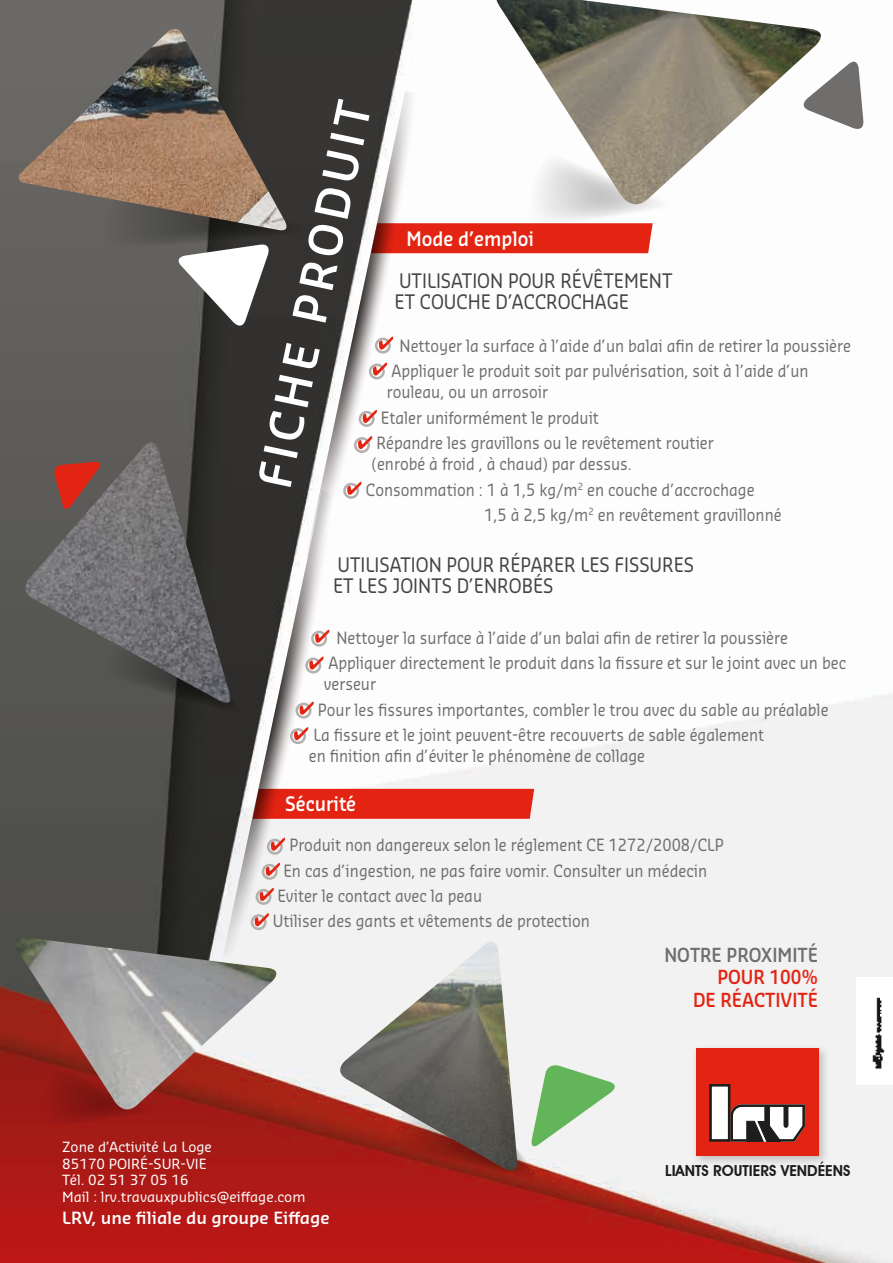
<style>
.page{position:relative;width:893px;height:1263px;background:#fff}
.page>*{position:absolute;margin:0;border:0;box-sizing:border-box;transform-origin:0 0}
.t1{font:600 45px "Sansa Pro";color:#fff}
.t2{font:19.5px/21.1px "Sansa Pro";color:#454444;scale:.9 1}
.t3{font:600 19.5px "Sansa Pro";color:#fff;scale:.9 1}
.t4{font:600 18.9px/22.5px "Sansa Pro";color:#e42413;text-align:right;scale:.9 1}
.t5{font:600 18.9px "Sansa Pro";color:#6f6e6c;scale:.9 1}
.t6{font:16.5px/25.3px "Sansa Pro";color:#6f6e6c;scale:.9 1}
.t7{font:600 16.5px "Sansa Pro";color:#fff}
.t8{font:600 15.15px "Avant Garde IT Cby BT";color:#1d1d1b}
.t9{font:13.8px/16.5px "Sansa Pro";color:#fff}
</style>
<div class="page">
<img style="left:0;top:0;width:893px;height:1263px">
<div style="left:343px;top:789px;width:191px;height:30px;background:#e42413"></div>
<img style="left:19px;top:29px;width:272px;height:203px">
<img style="left:496px;top:0;width:335px;height:213px">
<svg style="left:426px;top:150px;width:255px;height:103px"></svg>
<div style="left:691px;top:1043px;width:139px;height:124px;background:#1d1d1b;opacity:.25"></div>
<div style="left:696px;top:1048px;width:123px;height:107px;background:#e42413"></div>
<div style="left:710px;top:1085px;width:19px;height:55px;background:#fff"></div>
<div style="left:709px;top:1084px;width:21px;height:58px;border:3px solid #1d1d1b"></div>
<svg style="left:729px;top:1103px;width:76px;height:39px;background:#a19492"></svg>
<svg style="left:798px;top:57px;width:66px;height:76px"></svg>
<svg style="left:78px;top:709px;width:145px;height:9px"></svg>
<img style="left:19px;top:442px;width:215px;height:267px">
<svg style="left:52px;top:461px;width:52px;height:53px;background:#9b443b"></svg>
<svg style="left:65px;top:172px;width:241px;height:159px;background:#756d66"></svg>
<svg style="left:362px;top:1054px;width:259px;height:128px"></svg>
<img style="left:332px;top:941px;width:187px;height:236px">
<img style="left:856px;top:977px;width:37px;height:107px">
<svg style="left:306px;top:91px;width:120px;height:471px"></svg>
<svg style="left:223px;top:491px;width:120px;height:470px"></svg>
<svg style="left:20px;top:1116px;width:144px;height:17px;background:#a01a14"></svg>
<img style="left:10px;top:937px;width:275px;height:179px">
<div style="left:267px;top:839px;width:16px;height:16px;border:3px solid #b4b0ae;border-radius:50%"></div>
<svg style="left:271px;top:838px;width:14px;height:13px"></svg>
<div style="left:262px;top:864px;width:16px;height:16px;border:3px solid #b4b0ae;border-radius:50%"></div>
<svg style="left:266px;top:863px;width:14px;height:13px"></svg>
<div style="left:256px;top:889px;width:16px;height:16px;border:3px solid #b4b0ae;border-radius:50%"></div>
<svg style="left:260px;top:888px;width:14px;height:13px"></svg>
<div style="left:251px;top:914px;width:16px;height:16px;border:3px solid #b4b0ae;border-radius:50%"></div>
<svg style="left:255px;top:913px;width:14px;height:13px"></svg>
<h1 class="t1" style="left:244px;top:481px;width:396px;rotate:-78deg">FICHE PRODUIT</h1>
<p class="t3" style="left:406px;top:226px;width:143px">Mode d’emploi</p>
<p class="t2" style="left:394px;top:270px;width:310px">UTILISATION POUR RÉVÊTEMENT<br>ET COUCHE D’ACCROCHAGE</p>
<p class="t6" style="left:391px;top:332px;width:512px;text-indent:8px">Nettoyer la surface à l’aide d’un balai afin de retirer la poussière<br>Appliquer le produit soit par pulvérisation, soit à l’aide d’un</p>
<p class="t6" style="left:376px;top:379px;width:376px;text-indent:10px">rouleau, ou un arrosoir<br>Etaler uniformément le produit<br>Répandre les gravillons ou le revêtement routier</p>
<p class="t6" style="left:372px;top:451px;width:290px">(enrobé à froid , à chaud) par dessus.</p>
<p class="t6" style="left:366px;top:476px;width:433px">Consommation : 1 à 1,5 kg/m<sup>2</sup> en couche d’accrochage</p>
<p class="t6" style="left:484px;top:501px;width:332px">1,5 à 2,5 kg/m<sup>2</sup> en revêtement gravillonné</p>
<p class="t2" style="left:333px;top:553px;width:403px">UTILISATION POUR RÉPARER LES FISSURES<br>ET LES JOINTS D’ENROBÉS</p>
<p class="t6" style="left:328px;top:624px;width:577px;text-indent:8px">Nettoyer la surface à l’aide d’un balai afin de retirer la poussière<br>Appliquer directement le produit dans la fissure et sur le joint avec un bec</p>
<p class="t6" style="left:313px;top:671px;width:574px;text-indent:10px">verseur<br>Pour les fissures importantes, combler le trou avec du sable au préalable<br>La fissure et le joint peuvent-être recouverts de sable également</p>
<p class="t6" style="left:309px;top:743px;width:375px">en finition afin d’éviter le phénomène de collage</p>
<p class="t3" style="left:285px;top:791px;width:81px">Sécurité</p>
<p class="t6" style="left:289px;top:832px;width:484px">Produit non dangereux selon le réglement CE 1272/2008/CLP</p>
<p class="t6" style="left:283px;top:857px;width:472px">En cas d’ingestion, ne pas faire vomir. Consulter un médecin</p>
<p class="t6" style="left:277px;top:882px;width:229px">Eviter le contact avec la peau</p>
<p class="t6" style="left:273px;top:908px;width:354px">Utiliser des gants et vêtements de protection</p>
<p class="t9" style="left:62px;top:1138px;width:245px">Zone d’Activité La Loge<br>85170 POIRÉ-SUR-VIE<br>Tél. 02 51 37 05 16<br>Mail : lrv.travauxpublics@eiffage.com</p>
<p class="t7" style="left:62px;top:1207px;width:269px">LRV, une filiale du groupe Eiffage</p>
<p class="t5" style="left:664px;top:942px;width:172px">NOTRE PROXIMITÉ</p>
<p class="t4" style="left:693px;top:965px;width:140px">POUR 100%<br>DE RÉACTIVITÉ</p>
<p class="t8" style="left:665px;top:1162px;width:187px">LIANTS ROUTIERS VENDÉENS</p>
</div>
